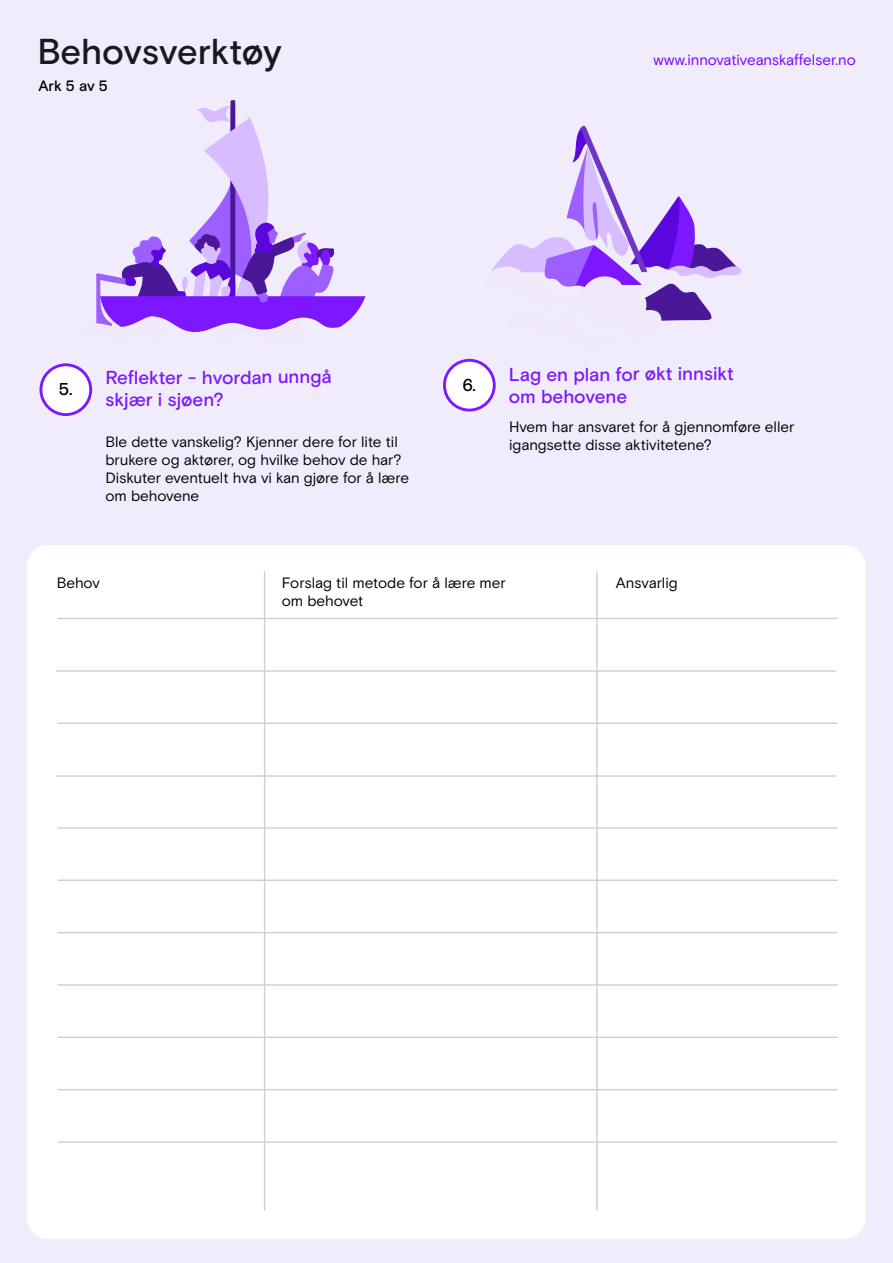
<style>
.page{position:relative;width:893px;height:1263px;background:#f1ecfc}
.page>*{position:absolute;margin:0;border:0;box-sizing:border-box;transform-origin:0 0}
.t1{font:500 36px "Basis Grotesque Pro";letter-spacing:-.01em;color:#171b1e}
.t2{font:500 18.75px/22.6px "Basis Grotesque Pro";letter-spacing:-.005em;color:#7c17ff}
.t3{font:500 17.25px "Basis Grotesque Pro";color:#000}
.t4{font:15px/18px "Basis Grotesque Pro";color:#000}
.t5{font:15px "Basis Grotesque Pro";letter-spacing:-.01em;color:#7600ff}
.t6{font:500 15px "Basis Grotesque Pro";color:#000}
</style>
<div class="page">
<svg style="left:443px;top:359px;width:53px;height:52px"></svg>
<svg style="left:39px;top:363px;width:53px;height:53px"></svg>
<svg style="left:491px;top:125px;width:250px;height:196px"></svg>
<svg style="left:96px;top:100px;width:269px;height:232px"></svg>
<div style="left:27px;top:545px;width:838px;height:694px;background:#fff;border-radius:21px"></div>
<hr style="left:264px;top:571px;width:1px;height:639px;background:#cfd1d0">
<hr style="left:596px;top:571px;width:2px;height:639px;background:#cfd1d0">
<hr style="left:58px;top:722px;width:780px;height:2px;background:#cfd1d0">
<hr style="left:58px;top:879px;width:780px;height:2px;background:#cfd1d0">
<hr style="left:58px;top:1141px;width:780px;height:2px;background:#cfd1d0">
<hr style="left:58px;top:1036px;width:780px;height:2px;background:#cfd1d0">
<hr style="left:58px;top:618px;width:780px;height:1px;background:#cfd1d0">
<hr style="left:58px;top:827px;width:780px;height:2px;background:#cfd1d0">
<hr style="left:56px;top:775px;width:780px;height:2px;background:#cfd1d0">
<hr style="left:56px;top:670px;width:780px;height:2px;background:#cfd1d0">
<hr style="left:58px;top:932px;width:780px;height:1px;background:#cfd1d0">
<hr style="left:58px;top:1089px;width:780px;height:1px;background:#cfd1d0">
<hr style="left:58px;top:984px;width:780px;height:2px;background:#cfd1d0">
<h1 class="t1" style="left:37px;top:30px;width:246px">Behovsverktøy</h1>
<p class="t6" style="left:38px;top:77px;width:71px">Ark 5 av 5</p>
<p class="t5" style="left:653px;top:51px;width:204px">www.innovativeanskaffelser.no</p>
<p class="t3" style="left:59px;top:379px;width:15px">5.</p>
<p class="t2" style="left:105px;top:366px;width:228px">Reflekter - hvordan unngå skjær i sjøen?</p>
<p class="t4" style="left:105px;top:433px;width:305px">Ble dette vanskelig? Kjenner dere for lite til brukere og aktører, og hvilke behov de har?<br>Diskuter eventuelt hva vi kan gjøre for å lære om behovene</p>
<p class="t3" style="left:463px;top:375px;width:15px">6.</p>
<p class="t2" style="left:509px;top:362px;width:227px">Lag en plan for økt innsikt om behovene</p>
<p class="t4" style="left:509px;top:418px;width:287px">Hvem har ansvaret for å gjennomføre eller igangsette disse aktivitetene?</p>
<p class="t4" style="left:57px;top:573px;width:45px">Behov</p>
<p class="t4" style="left:282px;top:573px;width:225px">Forslag til metode for å lære mer om behovet</p>
<p class="t4" style="left:616px;top:573px;width:63px">Ansvarlig</p>
</div>
